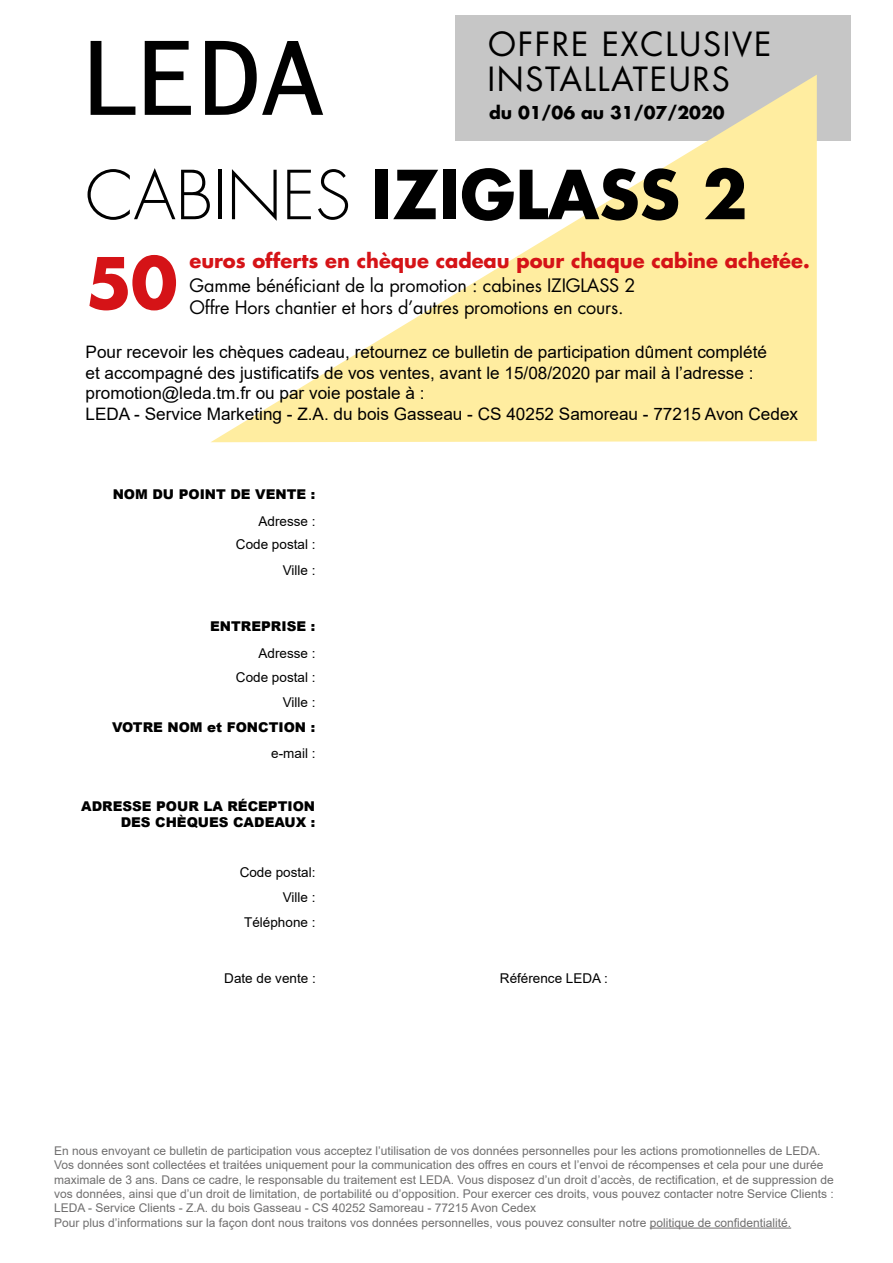
<style>
.page{position:relative;width:893px;height:1263px;background:#fff}
.page>*{position:absolute;margin:0;border:0;box-sizing:border-box;transform-origin:0 0}
.t1{font:700 68.25px "Futura";color:#d51317}
.t2{font:700 65.7px "Futura Std";color:#000}
.t3{font:32.4px "Futura Std";letter-spacing:.05em;color:#000}
.t4{font:700 19.5px "Futura Std";color:#d51317}
.t5{font:18px/22.5px "Futura Std";letter-spacing:-.01em;color:#000}
.t6{font:700 17.25px "Futura Std";color:#000}
.t7{font:17.1px/20.5px "Arial";color:#000}
.t8{font:13.5px "Arial";color:#000}
.t9{font:900 13.5px/16.2px "Arial";color:#000;text-align:right}
.t10{font:12px/14.4px "Arial";color:#706f6f}
.s1{font-weight:300}
</style>
<div class="page">
<hr style="left:650px;top:1227px;width:141px;height:1px;background:#706f6f">
<div style="left:455px;top:15px;width:396px;height:125px;background:#c6c6c6"></div>
<svg style="left:211px;top:75px;width:606px;height:367px;fill:#ffeda0"></svg>
<svg style="left:91px;top:41px;width:44px;height:74px"></svg>
<svg style="left:145px;top:41px;width:46px;height:74px"></svg>
<svg style="left:205px;top:41px;width:118px;height:74px"></svg>
<h3 class="t3" style="left:488px;top:24px;width:285px">OFFRE EXCLUSIVE</h3>
<h3 class="t3" style="left:487px;top:59px;width:244px">INSTALLATEURS</h3>
<h3 class="t6" style="left:489px;top:101px;width:237px">du 01/06 au 31/07/2020</h3>
<h2 class="t2" style="left:85px;top:151px;width:664px"><span class="s1">CABINES</span> IZIGLASS 2</h2>
<h1 class="t1" style="left:86px;top:249px;width:94px">50</h1>
<h3 class="t4" style="left:190px;top:247px;width:622px">euros offerts en chèque cadeau pour chaque cabine achetée.</h3>
<h3 class="t5" style="left:190px;top:274px;width:447px">Gamme bénéficiant de la promotion : cabines IZIGLASS 2<br>Offre Hors chantier et hors d’autres promotions en cours.</h3>
<p class="t7" style="left:86px;top:342px;width:714px">Pour recevoir les chèques cadeau, retournez ce bulletin de participation dûment complété<br>et accompagné des justificatifs de vos ventes, avant le 15/08/2020 par mail à l’adresse : promotion@leda.tm.fr ou par voie postale à :<br>LEDA - Service Marketing - Z.A. du bois Gasseau - CS 40252 Samoreau - 77215 Avon Cedex</p>
<p class="t9" style="left:113px;top:486px;width:204px">NOM DU POINT DE VENTE :</p>
<p class="t8" style="left:258px;top:512px;width:59px">Adresse :</p>
<p class="t8" style="left:236px;top:535px;width:81px">Code postal :</p>
<p class="t8" style="left:283px;top:561px;width:34px">Ville :</p>
<p class="t9" style="left:210px;top:618px;width:106px">ENTREPRISE :</p>
<p class="t8" style="left:258px;top:644px;width:59px">Adresse :</p>
<p class="t8" style="left:236px;top:667px;width:81px">Code postal :</p>
<p class="t8" style="left:283px;top:693px;width:34px">Ville :</p>
<p class="t9" style="left:112px;top:719px;width:205px">VOTRE NOM et FONCTION :</p>
<p class="t8" style="left:271px;top:743px;width:46px">e-mail :</p>
<p class="t9" style="left:81px;top:797px;width:235px">ADRESSE POUR LA RÉCEPTION<br>DES CHÈQUES CADEAUX :</p>
<p class="t8" style="left:240px;top:863px;width:77px">Code postal:</p>
<p class="t8" style="left:283px;top:888px;width:34px">Ville :</p>
<p class="t8" style="left:244px;top:913px;width:73px">Téléphone :</p>
<p class="t8" style="left:224px;top:969px;width:93px">Date de vente :</p>
<p class="t8" style="left:500px;top:969px;width:110px">Référence LEDA :</p>
<p class="t10" style="left:54px;top:1143px;width:781px">En nous envoyant ce bulletin de participation vous acceptez l’utilisation de vos données personnelles pour les actions promotionnelles de LEDA.<br>Vos données sont collectées et traitées uniquement pour la communication des offres en cours et l’envoi de récompenses et cela pour une durée maximale de 3 ans. Dans ce cadre, le responsable du traitement est LEDA. Vous disposez d’un droit d’accès, de rectification, et de suppression de vos données, ainsi que d’un droit de limitation, de portabilité ou d’opposition. Pour exercer ces droits, vous pouvez contacter notre Service Clients :<br>LEDA - Service Clients - Z.A. du bois Gasseau - CS 40252 Samoreau - 77215 Avon Cedex<br>Pour plus d’informations sur la façon dont nous traitons vos données personnelles, vous pouvez consulter notre politique de confidentialité.</p>
</div>
